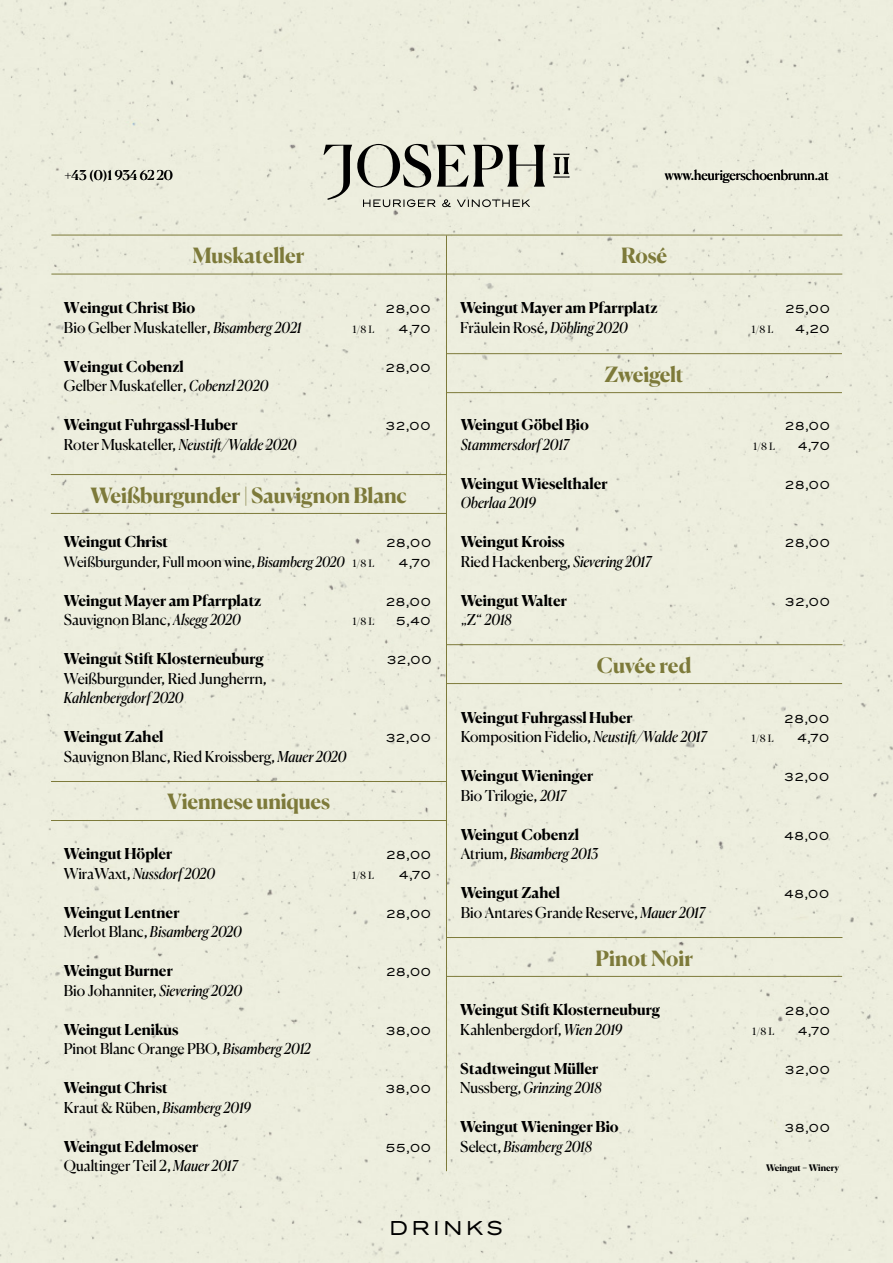
<style>
.page{position:relative;width:893px;height:1263px;background:#edeedd}
.page>*{position:absolute;margin:0;border:0;box-sizing:border-box;transform-origin:0 0}
.t1{font:700 21px "Canela";letter-spacing:-.01em;color:#7d7a3a}
.t2{font:19.5px "Trio Grotesk";letter-spacing:.12em;color:#000}
.t3{font:700 15px/19.5px "Canela";letter-spacing:-.005em;color:#000}
.t4{font:15px/19.5px "Canela";color:#000}
.t5{font:italic 15px "Canela";color:#000}
.t6{font:14.25px "Canela";letter-spacing:-.005em;color:#000}
.t7{font:13.5px "Canela";color:#000}
.t8{font:11.25px "Trio Grotesk";letter-spacing:.02em;color:#000}
.t9{font:10.5px "Noe Display";color:#000}
.t10{font:700 9px "Canela";color:#000}
.s1{font-weight:700}
.s2{font-style:italic}
.s3{font-weight:400}
.s4{font-weight:400;font-style:italic}
</style>
<div class="page">
<hr style="left:51px;top:235px;width:791px;height:1px;background:#7d7a3a">
<hr style="left:51px;top:274px;width:791px;height:1px;background:#7d7a3a">
<hr style="left:446px;top:235px;width:1px;height:936px;background:#7d7a3a">
<hr style="left:51px;top:513px;width:395px;height:1px;background:#7d7a3a">
<hr style="left:51px;top:820px;width:395px;height:1px;background:#7d7a3a">
<hr style="left:446px;top:392px;width:396px;height:1px;background:#7d7a3a">
<hr style="left:446px;top:353px;width:396px;height:1px;background:#7d7a3a">
<hr style="left:51px;top:474px;width:396px;height:1px;background:#7d7a3a">
<hr style="left:51px;top:781px;width:395px;height:1px;background:#7d7a3a">
<hr style="left:446px;top:683px;width:396px;height:1px;background:#7d7a3a">
<hr style="left:446px;top:976px;width:396px;height:1px;background:#7d7a3a">
<hr style="left:446px;top:644px;width:396px;height:1px;background:#7d7a3a">
<hr style="left:446px;top:937px;width:396px;height:1px;background:#7d7a3a">
<svg style="left:553px;top:153px;width:16px;height:25px"></svg>
<svg style="left:324px;top:144px;width:221px;height:63px"></svg>
<p class="t7" style="left:64px;top:165px;width:110px">+43 (0)1 934 62 20</p>
<p class="t7" style="left:665px;top:165px;width:166px">www.heurigerschoenbrunn.at</p>
<h1 class="t1" style="left:193px;top:239px;width:113px">Muskateller</h1>
<h1 class="t1" style="left:621px;top:239px;width:48px">Rosé</h1>
<p class="t4" style="left:64px;top:297px;width:239px"><span class="s1">Weingut Christ Bio<br></span>Bio Gelber Muskateller, <span class="s2">Bisamberg 2021</span></p>
<p class="t4" style="left:64px;top:355px;width:206px"><span class="s1">Weingut Cobenzl<br></span>Gelber Muskateller, <span class="s2">Cobenzl 2020</span></p>
<p class="t3" style="left:64px;top:414px;width:234px">Weingut Fuhrgassl-Huber<br><span class="s3">Roter Muskateller,</span> <span class="s4">Neustift/Walde 2020</span></p>
<p class="t9" style="left:352px;top:322px;width:23px">1/8 L</p>
<p class="t8" style="left:386px;top:301px;width:47px">28,00</p>
<p class="t8" style="left:398px;top:321px;width:34px">4,70</p>
<p class="t8" style="left:386px;top:360px;width:47px">28,00</p>
<p class="t8" style="left:386px;top:418px;width:47px">32,00</p>
<h1 class="t1" style="left:90px;top:479px;width:318px">Weißburgunder | Sauvignon Blanc</h1>
<p class="t3" style="left:64px;top:531px;width:106px">Weingut Christ</p>
<p class="t6" style="left:64px;top:550px;width:282px">Weißburgunder, Full moon wine, <span class="s2">Bisamberg 2020</span></p>
<p class="t9" style="left:352px;top:556px;width:23px">1/8 L</p>
<p class="t8" style="left:386px;top:535px;width:47px">28,00</p>
<p class="t8" style="left:398px;top:555px;width:34px">4,70</p>
<p class="t3" style="left:64px;top:589px;width:199px">Weingut Mayer am Pfarrplatz<br><span class="s3">Sauvignon Blanc,</span> <span class="s4">Alsegg 2020</span></p>
<p class="t3" style="left:64px;top:648px;width:201px">Weingut Stift Klosterneuburg</p>
<p class="t4" style="left:64px;top:667px;width:204px">Weißburgunder, Ried Jungherrn,</p>
<p class="t5" style="left:64px;top:686px;width:121px">Kahlenbergdorf 2020</p>
<p class="t8" style="left:386px;top:594px;width:47px">28,00</p>
<p class="t9" style="left:352px;top:615px;width:23px">1/8 L</p>
<p class="t8" style="left:396px;top:613px;width:36px">5,40</p>
<p class="t8" style="left:387px;top:652px;width:47px">32,00</p>
<p class="t4" style="left:64px;top:726px;width:284px"><span class="s1">Weingut Zahel<br></span>Sauvignon Blanc, Ried Kroissberg, <span class="s2">Mauer 2020</span></p>
<h1 class="t1" style="left:167px;top:785px;width:164px">Viennese uniques</h1>
<p class="t8" style="left:386px;top:730px;width:47px">32,00</p>
<p class="t3" style="left:64px;top:843px;width:153px">Weingut Höpler<br><span class="s3">WiraWaxt,</span> <span class="s4">Nussdorf 2020</span></p>
<p class="t9" style="left:352px;top:868px;width:23px">1/8 L</p>
<p class="t8" style="left:386px;top:847px;width:47px">28,00</p>
<p class="t8" style="left:399px;top:867px;width:34px">4,70</p>
<p class="t3" style="left:64px;top:901px;width:180px">Weingut Lentner<br><span class="s3">Merlot Blanc,</span> <span class="s4">Bisamberg 2020</span></p>
<p class="t8" style="left:386px;top:906px;width:47px">28,00</p>
<p class="t4" style="left:64px;top:960px;width:180px"><span class="s1">Weingut Burner<br></span>Bio Johanniter, <span class="s2">Sievering 2020</span></p>
<p class="t8" style="left:386px;top:964px;width:47px">28,00</p>
<p class="t4" style="left:64px;top:1018px;width:249px"><span class="s1">Weingut Lenikus<br></span>Pinot Blanc Orange PBO, <span class="s2">Bisamberg 2012</span></p>
<p class="t8" style="left:386px;top:1023px;width:47px">38,00</p>
<p class="t3" style="left:64px;top:1077px;width:189px">Weingut Christ<br><span class="s3">Kraut &amp; Rüben,</span> <span class="s4">Bisamberg 2019</span></p>
<p class="t3" style="left:64px;top:1135px;width:175px">Weingut Edelmoser<br><span class="s3">Qualtinger Teil 2,</span> <span class="s4">Mauer 2017</span></p>
<p class="t8" style="left:385px;top:1081px;width:47px">38,00</p>
<p class="t8" style="left:386px;top:1140px;width:47px">55,00</p>
<p class="t3" style="left:460px;top:297px;width:199px">Weingut Mayer am Pfarrplatz<br><span class="s3">Fräulein Rosé,</span> <span class="s4">Döbling 2020</span></p>
<h1 class="t1" style="left:604px;top:358px;width:81px">Zweigelt</h1>
<p class="t3" style="left:461px;top:414px;width:130px">Weingut Göbel Bio</p>
<p class="t5" style="left:461px;top:432px;width:110px">Stammersdorf 2017</p>
<p class="t3" style="left:461px;top:472px;width:149px">Weingut Wieselthaler</p>
<p class="t5" style="left:461px;top:491px;width:77px">Oberlaa 2019</p>
<p class="t4" style="left:461px;top:531px;width:192px"><span class="s1">Weingut Kroiss<br></span>Ried Hackenberg, <span class="s2">Sievering 2017</span></p>
<p class="t3" style="left:461px;top:589px;width:108px">Weingut Walter <span class="s3">„Z“</span> <span class="s4">2018</span></p>
<h1 class="t1" style="left:597px;top:649px;width:96px">Cuvée red</h1>
<p class="t3" style="left:461px;top:706px;width:248px">Weingut Fuhrgassl Huber<br><span class="s3">Komposition Fidelio,</span> <span class="s4">Neustift/Walde 2017</span></p>
<p class="t3" style="left:461px;top:765px;width:134px">Weingut Wieninger<br><span class="s3">Bio Trilogie,</span> <span class="s4">2017</span></p>
<p class="t3" style="left:461px;top:823px;width:139px">Weingut Cobenzl<br><span class="s3">Atrium,</span> <span class="s4">Bisamberg 2013</span></p>
<p class="t4" style="left:461px;top:882px;width:246px"><span class="s1">Weingut Zahel<br></span>Bio Antares Grande Reserve, <span class="s2">Mauer 2017</span></p>
<h1 class="t1" style="left:595px;top:942px;width:99px">Pinot Noir</h1>
<p class="t3" style="left:460px;top:999px;width:201px">Weingut Stift Klosterneuburg<br><span class="s3">Kahlenbergdorf,</span> <span class="s4">Wien 2019</span></p>
<p class="t3" style="left:460px;top:1057px;width:143px">Stadtweingut Müller<br><span class="s3">Nussberg,</span> <span class="s4">Grinzing 2018</span></p>
<p class="t3" style="left:460px;top:1116px;width:160px">Weingut Wieninger Bio<br><span class="s3">Select,</span> <span class="s4">Bisamberg 2018</span></p>
<h2 class="t2" style="left:389px;top:1215px;width:116px">DRINKS</h2>
<p class="t9" style="left:751px;top:322px;width:23px">1/8 L</p>
<p class="t8" style="left:785px;top:301px;width:47px">25,00</p>
<p class="t8" style="left:795px;top:321px;width:36px">4,20</p>
<p class="t9" style="left:753px;top:439px;width:23px">1/8 L</p>
<p class="t8" style="left:785px;top:418px;width:47px">28,00</p>
<p class="t8" style="left:798px;top:438px;width:34px">4,70</p>
<p class="t8" style="left:785px;top:477px;width:47px">28,00</p>
<p class="t8" style="left:785px;top:535px;width:47px">28,00</p>
<p class="t8" style="left:785px;top:594px;width:47px">32,00</p>
<p class="t8" style="left:784px;top:711px;width:47px">28,00</p>
<p class="t9" style="left:751px;top:732px;width:23px">1/8 L</p>
<p class="t8" style="left:797px;top:730px;width:34px">4,70</p>
<p class="t8" style="left:784px;top:769px;width:47px">32,00</p>
<p class="t8" style="left:784px;top:828px;width:47px">48,00</p>
<p class="t8" style="left:784px;top:886px;width:47px">48,00</p>
<p class="t8" style="left:785px;top:1003px;width:47px">28,00</p>
<p class="t9" style="left:752px;top:1024px;width:23px">1/8 L</p>
<p class="t8" style="left:798px;top:1023px;width:34px">4,70</p>
<p class="t8" style="left:785px;top:1062px;width:47px">32,00</p>
<p class="t8" style="left:785px;top:1120px;width:47px">38,00</p>
<p class="t10" style="left:766px;top:1161px;width:75px">Weingut = Winery</p>
</div>
